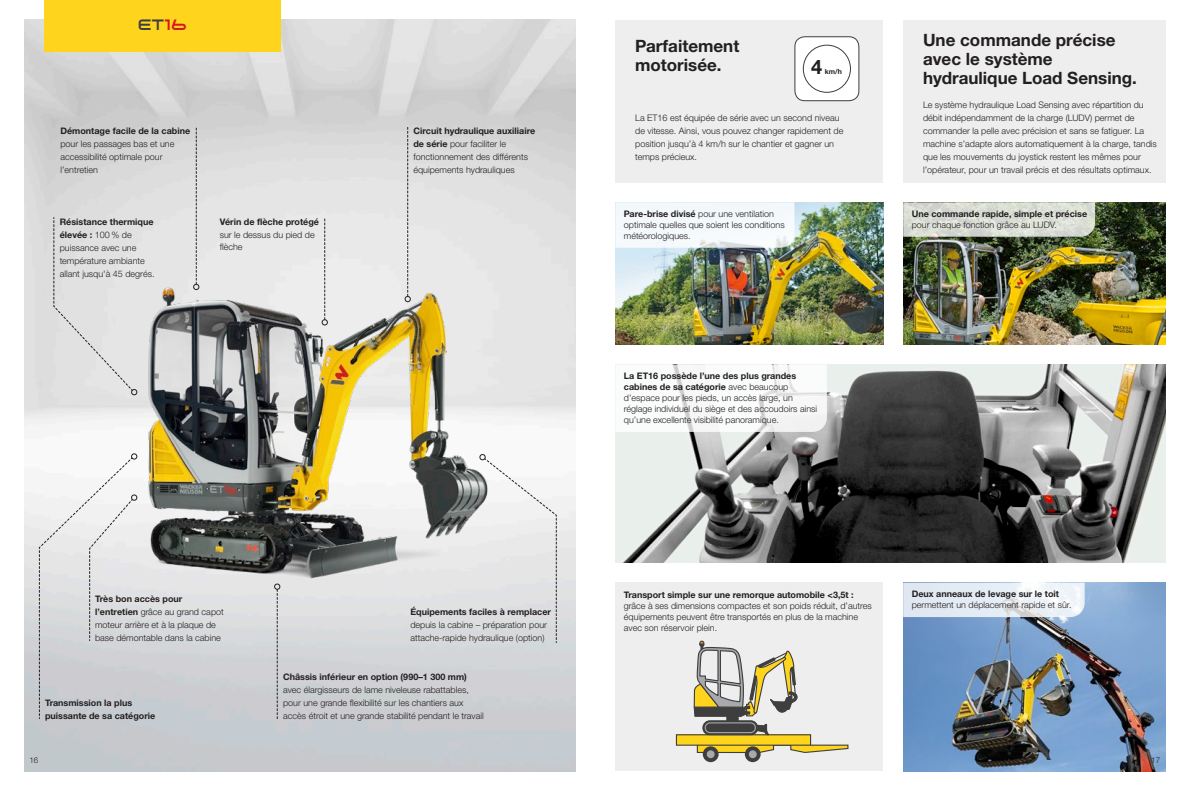
<style>
.page{position:relative;width:1191px;height:791px;background:#fff}
.page>*{position:absolute;margin:0;border:0;box-sizing:border-box;transform-origin:0 0}
.t1{font:700 20px "Helvetica Neue LTW1 G";color:#231f20}
.t2{font:700 17px/19px "Helvetica Neue LTW1 G";color:#231f20}
.t3{font:16px "Wacker Neuson";color:#3e3e3f}
.t4{font:300 9px/13px "Helvetica Neue LTW1 G";color:#231f20}
.t5{font:700 9px/13px "Helvetica Neue LTW1 G";color:#231f20}
.t6{font:300 8px "Helvetica Neue LTW1 G";color:#231f20}
.t7{font:700 7px "Helvetica Neue LTW1 G";color:#231f20}
.s1{color:#d7171f}
.s2{font-weight:700}
</style>
<div class="page">
<img style="left:24px;top:20px;width:551px;height:751px">
<div style="left:615px;top:583px;width:268px;height:188px;background:#eeeeef"></div>
<svg style="left:696px;top:744px;width:152px;height:10px"></svg>
<div style="left:676px;top:735px;width:134px;height:10px;background:#fed41d"></div>
<div style="left:676px;top:734px;width:135px;height:12px;border:1px solid #3e3e3f"></div>
<svg style="left:745px;top:746px;width:15px;height:16px"></svg>
<div style="left:749px;top:750px;width:7px;height:8px;background:#a8a9ad;border-radius:50%"></div>
<svg style="left:703px;top:746px;width:15px;height:16px"></svg>
<div style="left:706px;top:750px;width:8px;height:8px;background:#a8a9ad;border-radius:50%"></div>
<svg style="left:693px;top:640px;width:105px;height:96px"></svg>
<img style="left:903px;top:583px;width:262px;height:188px">
<img style="left:615px;top:364px;width:550px;height:199px">
<div style="left:903px;top:20px;width:262px;height:162px;background:#eeeeef"></div>
<div style="left:615px;top:20px;width:268px;height:162px;background:#eeeeef"></div>
<img style="left:903px;top:202px;width:262px;height:143px">
<img style="left:615px;top:202px;width:268px;height:143px">
<svg style="left:903px;top:583px;width:181px;height:34px"></svg>
<svg style="left:615px;top:364px;width:212px;height:68px"></svg>
<svg style="left:615px;top:202px;width:179px;height:46px"></svg>
<svg style="left:903px;top:202px;width:192px;height:35px;background:#d5d9d0"></svg>
<div style="left:44px;top:0;width:237px;height:51px;background:#fed41d"></div>
<img style="left:116px;top:281px;width:377px;height:308px">
<div style="left:795px;top:37px;width:64px;height:64px;background:#fff;border-radius:10px"></div>
<div style="left:794px;top:36px;width:65px;height:65px;border:1px solid #3e3e3f;border-radius:10px"></div>
<svg style="left:480px;top:454px;width:77px;height:189px"></svg>
<svg style="left:274px;top:584px;width:6px;height:135px"></svg>
<svg style="left:39px;top:454px;width:98px;height:265px"></svg>
<div style="left:53px;top:217px;width:84px;height:178px;background:#e1e1e1"></div>
<svg style="left:193px;top:128px;width:6px;height:162px"></svg>
<svg style="left:322px;top:219px;width:5px;height:106px"></svg>
<svg style="left:405px;top:127px;width:5px;height:175px"></svg>
<div style="left:803px;top:45px;width:48px;height:48px;border:1px solid #3e3e3f;border-radius:50%"></div>
<h3 class="t3" style="left:138px;top:18px;width:51px">ET<span class="s1">16</span></h3>
<p class="t5" style="left:60px;top:124px;width:131px">Démontage facile de la cabine</p>
<p class="t4" style="left:60px;top:137px;width:116px">pour les passages bas et une accessibilité optimale pour l’entretien</p>
<p class="t4" style="left:60px;top:215px;width:96px"><span class="s2">Résistance thermique élevée :</span> 100 % de puissance avec une température ambiante allant jusqu'à 45 degrés.</p>
<p class="t5" style="left:220px;top:215px;width:101px">Vérin de flèche protégé</p>
<p class="t4" style="left:220px;top:228px;width:97px">sur le dessus du pied de flèche</p>
<p class="t4" style="left:413px;top:124px;width:123px"><span class="s2">Circuit hydraulique auxiliaire de série</span> pour faciliter le fonctionnement des différents équipements hydrauliques</p>
<p class="t4" style="left:95px;top:592px;width:130px"><span class="s2">Très bon accès pour l’entretien</span> grâce au grand capot moteur arrière et à la plaque de base démontable dans la cabine</p>
<p class="t5" style="left:410px;top:605px;width:142px">Équipements faciles à remplacer</p>
<p class="t4" style="left:410px;top:618px;width:138px">depuis la cabine – préparation pour attache-rapide hydraulique (option)</p>
<p class="t5" style="left:45px;top:696px;width:112px">Transmission la plus puissante de sa catégorie</p>
<p class="t5" style="left:283px;top:670px;width:185px">Châssis inférieur en option (990–1 300 mm)</p>
<p class="t4" style="left:283px;top:683px;width:202px">avec élargisseurs de lame niveleuse rabattables, pour une grande flexibilité sur les chantiers aux accès étroit et une grande stabilité pendant le travail</p>
<h2 class="t2" style="left:635px;top:36px;width:106px">Parfaitement motorisée.</h2>
<h1 class="t1" style="left:811px;top:55px;width:13px">4</h1>
<p class="t7" style="left:825px;top:68px;width:19px">km/h</p>
<p class="t4" style="left:635px;top:111px;width:210px">La ET16 est équipée de série avec un second niveau de vitesse. Ainsi, vous pouvez changer rapidement de position jusqu’à 4 km/h sur le chantier et gagner un temps précieux.</p>
<h2 class="t2" style="left:923px;top:30px;width:215px">Une commande précise avec le système hydraulique Load Sensing.</h2>
<p class="t4" style="left:923px;top:98px;width:235px">Le système hydraulique Load Sensing avec répartition du débit indépendamment de la charge (LUDV) permet de commander la pelle avec précision et sans se fatiguer. La machine s’adapte alors automatiquement à la charge, tandis que les mouvements du joystick restent les mêmes pour l’opérateur, pour un travail précis et des résultats optimaux.</p>
<p class="t4" style="left:624px;top:208px;width:162px;line-height:11px"><span class="s2">Pare-brise divisé</span> pour une ventilation optimale quelles que soient les conditions météorologiques.</p>
<p class="t5" style="left:911px;top:207px;width:177px">Une commande rapide, simple et précise</p>
<p class="t4" style="left:911px;top:218px;width:147px">pour chaque fonction grâce au LUDV.</p>
<p class="t4" style="left:624px;top:371px;width:195px;line-height:11px"><span class="s2">La ET16 possède l’une des plus grandes cabines de sa catégorie</span> avec beaucoup d’espace pour les pieds, un accès large, un réglage individuel du siège et des accoudoirs ainsi qu’une excellente visibilité panoramique.</p>
<p class="t5" style="left:624px;top:588px;width:231px">Transport simple sur une remorque automobile &lt;3,5t :</p>
<p class="t4" style="left:624px;top:600px;width:249px;line-height:11px">grâce à ses dimensions compactes et son poids réduit, d’autres équipements peuvent être transportés en plus de la machine avec son réservoir plein.</p>
<p class="t5" style="left:911px;top:588px;width:149px">Deux anneaux de levage sur le toit</p>
<p class="t4" style="left:911px;top:599px;width:162px">permettent un déplacement rapide et sûr.</p>
<p class="t6" style="left:29px;top:755px;width:10px">16</p>
<p class="t6" style="left:1151px;top:755px;width:10px">17</p>
</div>
